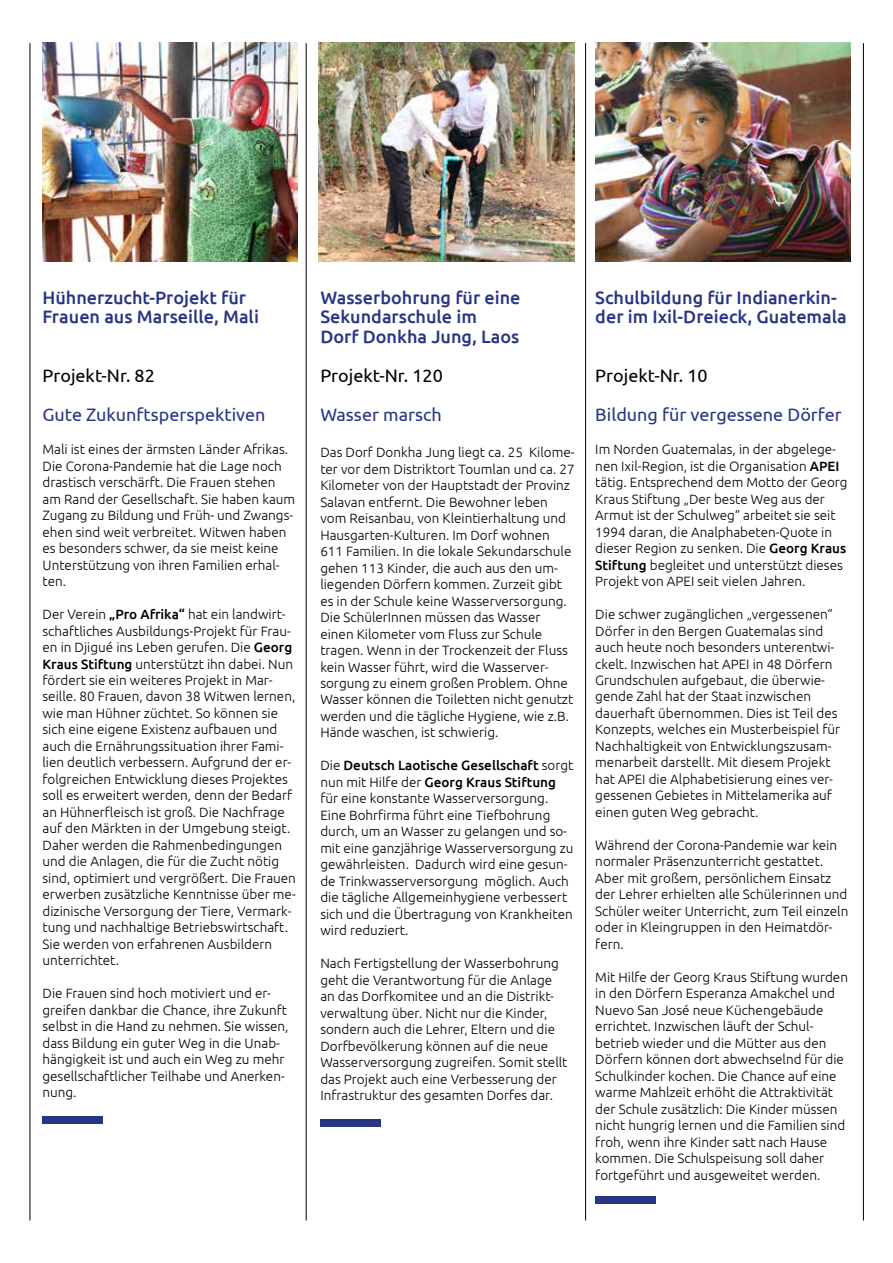
<style>
.page{position:relative;width:893px;height:1263px;background:#fff}
.page>*{position:absolute;margin:0;border:0;box-sizing:border-box;transform-origin:0 0}
.t1{font:500 18px/19.5px "Ubuntu";color:#283583}
.t2{font:18px "Ubuntu";color:#283583}
.t3{font:18px "Ubuntu";color:#000}
.t4{font:300 13.5px/16.5px "Ubuntu";color:#000}
.s1{font-weight:500}
</style>
<div class="page">
<img style="left:43px;top:43px;width:255px;height:218px">
<img style="left:319px;top:43px;width:255px;height:218px">
<img style="left:595px;top:43px;width:255px;height:218px">
<hr style="left:306px;top:43px;width:1px;height:1177px;background:#000">
<hr style="left:585px;top:43px;width:1px;height:1177px;background:#000">
<hr style="left:863px;top:43px;width:1px;height:1177px;background:#000">
<hr style="left:30px;top:43px;width:1px;height:1177px;background:#000">
<div style="left:43px;top:1116px;width:60px;height:7px;background:#283583"></div>
<div style="left:595px;top:1196px;width:61px;height:7px;background:#283583"></div>
<div style="left:320px;top:1120px;width:61px;height:7px;background:#283583"></div>
<h1 class="t1" style="left:43px;top:287px;width:218px">Hühnerzucht-Projekt für<br>Frauen aus Marseille, Mali</h1>
<h1 class="t3" style="left:43px;top:365px;width:114px">Projekt-Nr. 82</h1>
<h1 class="t2" style="left:43px;top:404px;width:224px">Gute Zukunftsperspektiven</h1>
<p class="t4" style="left:43px;top:441px;width:254px">Mali ist eines der ärmsten Länder Afrikas.<br>Die Corona-Pandemie hat die Lage noch drastisch verschärft. Die Frauen stehen am Rand der Gesellschaft. Sie haben kaum Zugang zu Bildung und Früh- und Zwangs&shy;ehen sind weit verbreitet. Witwen haben es besonders schwer, da sie meist keine Unterstützung von ihren Familien erhal&shy;ten.</p>
<p class="t4" style="left:43px;top:606px;width:255px">Der Verein <span class="s1">„Pro Afrika“</span> hat ein landwirt&shy;schaftliches Ausbildungs-Projekt für Frau&shy;en in Djigué ins Leben gerufen. Die <span class="s1">Georg Kraus Stiftung</span> unterstützt ihn dabei. Nun fördert sie ein weiteres Projekt in Mar&shy;seille. 80 Frauen, davon 38 Witwen lernen, wie man Hühner züchtet. So können sie sich eine eigene Existenz aufbauen und auch die Ernährungssituation ihrer Fami&shy;lien deutlich verbessern. Aufgrund der er&shy;folgreichen Entwicklung dieses Projektes soll es erweitert werden, denn der Bedarf an Hühnerfleisch ist groß. Die Nachfrage auf den Märkten in der Umgebung steigt.<br>Daher werden die Rahmenbedingungen und die Anlagen, die für die Zucht nötig sind, optimiert und vergrößert. Die Frauen erwerben zusätzliche Kenntnisse über me&shy;dizinische Versorgung der Tiere, Vermark&shy;tung und nachhaltige Betriebswirtschaft.<br>Sie werden von erfahrenen Ausbildern unterrichtet.</p>
<p class="t4" style="left:43px;top:985px;width:247px">Die Frauen sind hoch motiviert und er&shy;greifen dankbar die Chance, ihre Zukunft selbst in die Hand zu nehmen. Sie wissen, dass Bildung ein guter Weg in die Unab&shy;hängigkeit ist und auch ein Weg zu mehr gesellschaftlicher Teilhabe und Anerken&shy;nung.</p>
<h1 class="t1" style="left:320px;top:287px;width:202px">Wasserbohrung für eine<br>Sekundarschule im<br>Dorf Donkha Jung, Laos</h1>
<h1 class="t3" style="left:320px;top:365px;width:124px">Projekt-Nr. 120</h1>
<h1 class="t2" style="left:320px;top:404px;width:123px">Wasser marsch</h1>
<p class="t4" style="left:320px;top:444px;width:256px">Das Dorf Donkha Jung liegt ca. 25 Kilome&shy;ter vor dem Distriktort Toumlan und ca. 27<br>Kilometer von der Hauptstadt der Provinz Salavan entfernt. Die Bewohner leben vom Reisanbau, von Kleintierhaltung und Hausgarten-Kulturen. Im Dorf wohnen 611 Familien. In die lokale Sekundarschule gehen 113 Kinder, die auch aus den um&shy;liegenden Dörfern kommen. Zurzeit gibt es in der Schule keine Wasserversorgung.<br>Die SchülerInnen müssen das Wasser einen Kilometer vom Fluss zur Schule tragen. Wenn in der Trockenzeit der Fluss kein Wasser führt, wird die Wasserver&shy;sorgung zu einem großen Problem. Ohne Wasser können die Toiletten nicht genutzt werden und die tägliche Hygiene, wie z.B.<br>Hände waschen, ist schwierig.</p>
<p class="t4" style="left:320px;top:757px;width:255px">Die <span class="s1">Deutsch Laotische Gesellschaft</span> sorgt nun mit Hilfe der <span class="s1">Georg Kraus Stiftung </span>für eine konstante Wasserversorgung.<br>Eine Bohrfirma führt eine Tiefbohrung durch, um an Wasser zu gelangen und so&shy;mit eine ganzjährige Wasserversorgung zu gewährleisten. Dadurch wird eine gesun&shy;de Trinkwasserversorgung möglich. Auch die tägliche Allgemeinhygiene verbessert sich und die Übertragung von Krankheiten wird reduziert.</p>
<p class="t4" style="left:320px;top:955px;width:249px">Nach Fertigstellung der Wasserbohrung geht die Verantwortung für die Anlage an das Dorfkomitee und an die Distrikt&shy;verwaltung über. Nicht nur die Kinder, sondern auch die Lehrer, Eltern und die Dorfbevölkerung können auf die neue Wasserversorgung zugreifen. Somit stellt das Projekt auch eine Verbesserung der Infrastruktur des gesamten Dorfes dar.</p>
<h1 class="t1" style="left:595px;top:287px;width:253px">Schulbildung für Indianerkin&shy;der im Ixil-Dreieck, Guatemala</h1>
<h1 class="t3" style="left:595px;top:365px;width:114px">Projekt-Nr. 10</h1>
<h1 class="t2" style="left:595px;top:404px;width:248px">Bildung für vergessene Dörfer</h1>
<p class="t4" style="left:595px;top:441px;width:254px">Im Norden Guatemalas, in der abgelege&shy;nen Ixil-Region, ist die Organisation <span class="s1">APEI </span>tätig. Entsprechend dem Motto der Georg Kraus Stiftung „Der beste Weg aus der Armut ist der Schulweg“ arbeitet sie seit 1994 daran, die Analphabeten-Quote in dieser Region zu senken. Die <span class="s1">Georg Kraus Stiftung</span> begleitet und unterstützt dieses Projekt von APEI seit vielen Jahren.</p>
<p class="t4" style="left:595px;top:606px;width:246px">Die schwer zugänglichen „vergessenen“ Dörfer in den Bergen Guatemalas sind auch heute noch besonders unterentwi&shy;ckelt. Inzwischen hat APEI in 48 Dörfern Grundschulen aufgebaut, die überwie&shy;gende Zahl hat der Staat inzwischen dauerhaft übernommen. Dies ist Teil des Konzepts, welches ein Musterbeispiel für Nachhaltigkeit von Entwicklungszusam&shy;menarbeit darstellt. Mit diesem Projekt hat APEI die Alphabetisierung eines ver&shy;gessenen Gebietes in Mittelamerika auf einen guten Weg gebracht.</p>
<p class="t4" style="left:595px;top:836px;width:255px">Während der Corona-Pandemie war kein normaler Präsenzunterricht gestattet.<br>Aber mit großem, persönlichem Einsatz der Lehrer erhielten alle Schülerinnen und Schüler weiter Unterricht, zum Teil einzeln oder in Kleingruppen in den Heimatdör&shy;fern.</p>
<p class="t4" style="left:595px;top:968px;width:254px">Mit Hilfe der Georg Kraus Stiftung wurden in den Dörfern Esperanza Amakchel und Nuevo San José neue Küchengebäude errichtet. Inzwischen läuft der Schul&shy;betrieb wieder und die Mütter aus den Dörfern können dort abwechselnd für die Schulkinder kochen. Die Chance auf eine warme Mahlzeit erhöht die Attraktivität der Schule zusätzlich: Die Kinder müssen nicht hungrig lernen und die Familien sind froh, wenn ihre Kinder satt nach Hause kommen. Die Schulspeisung soll daher fortgeführt und ausgeweitet werden.</p>
</div>
